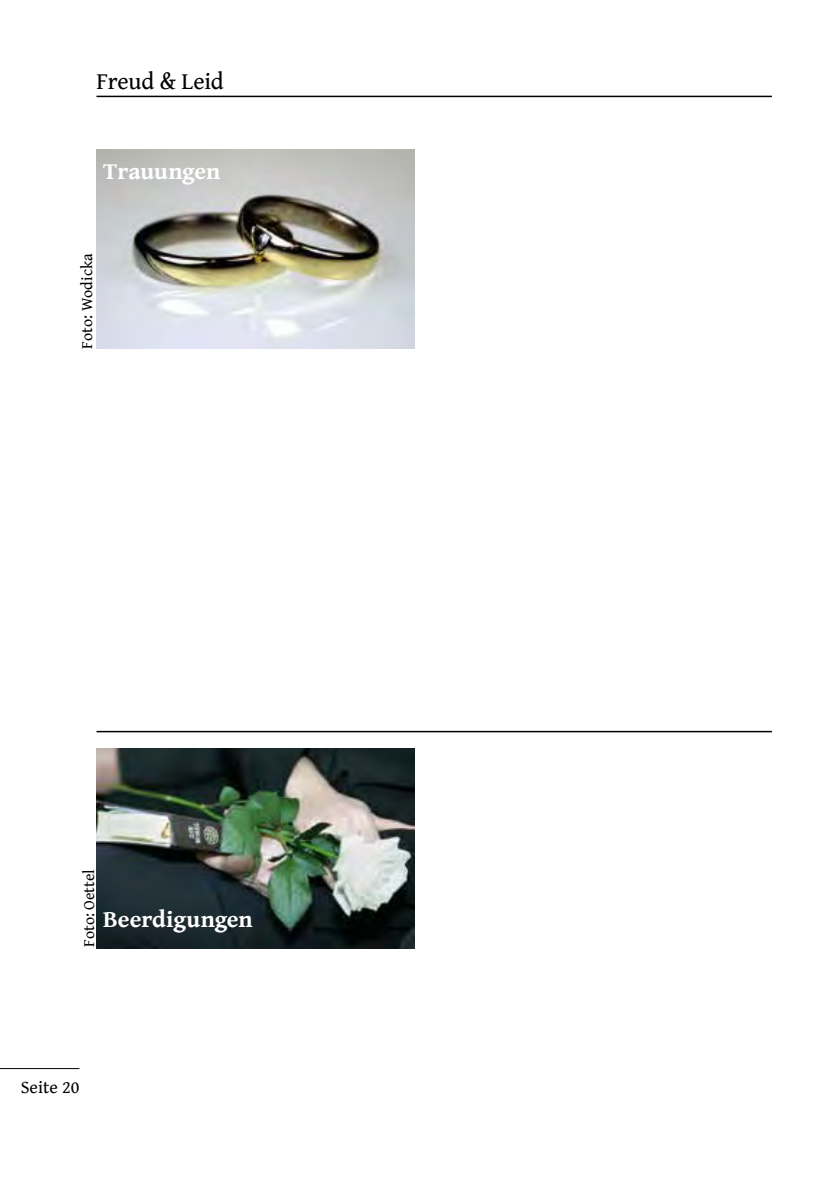
<style>
.page{position:relative;width:840px;height:1191px;background:#fff}
.page>*{position:absolute;margin:0;border:0;box-sizing:border-box;transform-origin:0 0}
.t1{font:700 24px "Gentium Book Basic";letter-spacing:-.005em;color:#fff}
.t2{font:24px "Gentium Book Basic";letter-spacing:-.01em;color:#000}
.t3{font:18px "Gentium Book Basic";color:#000}
.t4{font:16px "Gentium Book Basic";color:#000}
</style>
<div class="page">
<hr style="left:0;top:1068px;width:79px;height:1px;background:#000">
<hr style="left:96px;top:96px;width:675px;height:1px;background:#000">
<img style="left:96px;top:748px;width:318px;height:201px">
<img style="left:96px;top:150px;width:318px;height:199px">
<hr style="left:96px;top:731px;width:675px;height:1px;background:#000">
<h1 class="t2" style="left:96px;top:63px;width:129px">Freud &amp; Leid</h1>
<h1 class="t1" style="left:103px;top:153px;width:118px">Trauungen</h1>
<p class="t4" style="left:75px;top:349px;width:97px;rotate:-90deg">Foto: Wodicka</p>
<p class="t4" style="left:77px;top:947px;width:79px;rotate:-90deg">Foto: Oettel</p>
<h1 class="t1" style="left:103px;top:900px;width:151px">Beerdigungen</h1>
<p class="t3" style="left:21px;top:1073px;width:60px">Seite 20</p>
</div>
